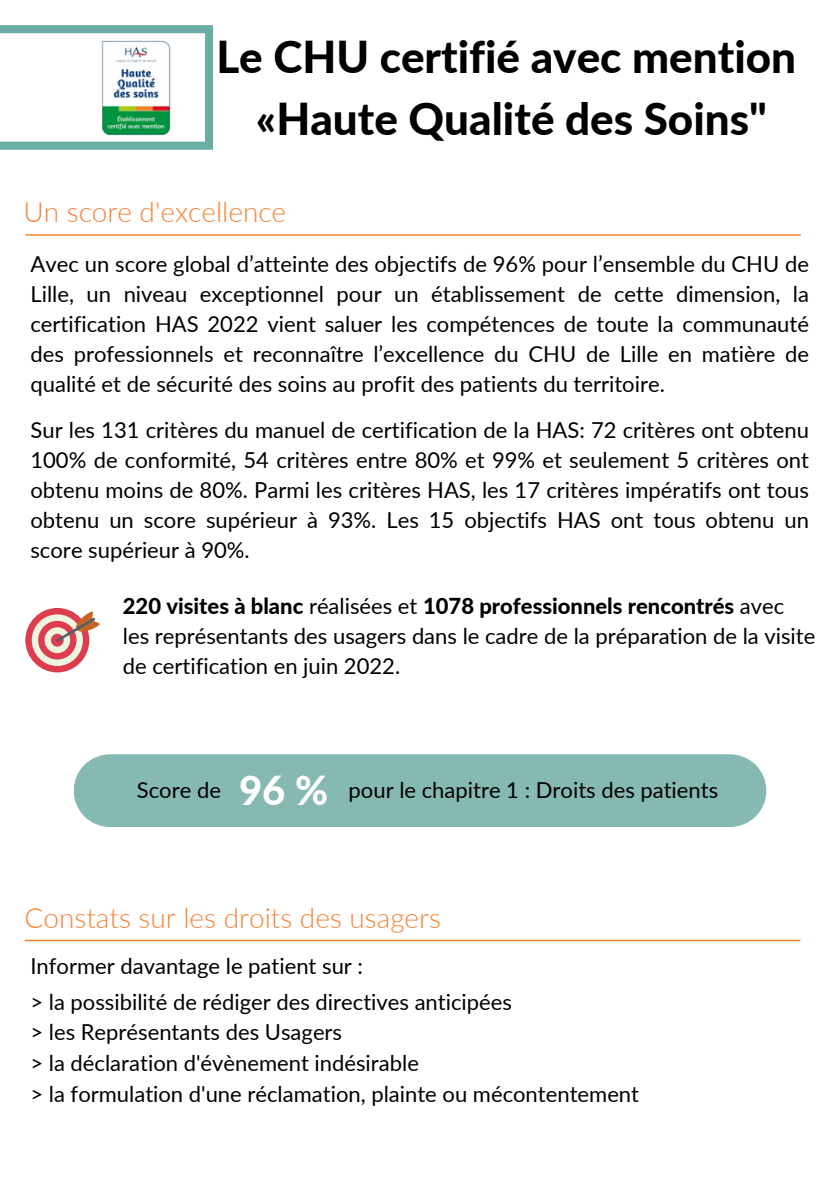
<style>
.page{position:relative;width:839px;height:1191px;background:#fff}
.page>*{position:absolute;margin:0;border:0;box-sizing:border-box;transform-origin:0 0}
.t1{font:800 44px "Lato";color:#000}
.t2{font:800 40px "Lato";color:#fdfefe}
.t3{font:300 28px "Lato";color:#f48236}
.t4{font:22px/30px "Lato";color:#000;text-align:justify}
.s1{font-weight:800}
</style>
<div class="page">
<hr style="left:26px;top:234px;width:774px;height:2px;background:#f48236">
<hr style="left:25px;top:940px;width:774px;height:1px;background:#f48236">
<svg style="left:25px;top:608px;width:75px;height:64px"></svg>
<div style="left:74px;top:754px;width:692px;height:73px;background:#86b9b1"></div>
<svg style="left:0;top:25px;width:213px;height:125px"></svg>
<p class="t1" style="left:216px;top:30px;width:581px">Le CHU certifié avec mention</p>
<p class="t1" style="left:256px;top:91px;width:512px">«Haute Qualité des Soins"</p>
<p class="t3" style="left:23px;top:194px;width:264px">Un score d'excellence</p>
<p class="t4" style="left:30px;top:249px;width:780px">Avec un score global d’atteinte des objectifs de 96% pour l’ensemble du CHU de Lille, un niveau exceptionnel pour un établissement de cette dimension, la certification HAS 2022 vient saluer les compétences de toute la communauté des professionnels et reconnaître l’excellence du CHU de Lille en matière de qualité et de sécurité des soins au profit des patients du territoire.</p>
<p class="t4" style="left:30px;top:415px;width:780px">Sur les 131 critères du manuel de certification de la HAS: 72 critères ont obtenu 100% de conformité, 54 critères entre 80% et 99% et seulement 5 critères ont obtenu moins de 80%. Parmi les critères HAS, les 17 critères impératifs ont tous obtenu un score supérieur à 93%. Les 15 objectifs HAS ont tous obtenu un score supérieur à 90%.</p>
<p class="t4" style="left:123px;top:591px;width:694px;text-align:left"><span class="s1">220 visites à blanc</span> réalisées et <span class="s1">1078 professionnels rencontrés</span> avec les représentants des usagers dans le cadre de la préparation de la visite de certification en juin 2022.</p>
<p class="t4" style="left:137px;top:774px;width:86px">Score de</p>
<p class="t2" style="left:239px;top:765px;width:90px">96 %</p>
<p class="t4" style="left:348px;top:774px;width:371px">pour le chapitre 1 : Droits des patients</p>
<p class="t3" style="left:25px;top:900px;width:418px">Constats sur les droits des usagers</p>
<p class="t4" style="left:30px;top:950px;width:334px">Informer davantage le patient sur :</p>
<p class="t4" style="left:30px;top:986px;width:483px">&gt; la possibilité de rédiger des directives anticipées</p>
<p class="t4" style="left:30px;top:1017px;width:313px">&gt; les Représentants des Usagers</p>
<p class="t4" style="left:30px;top:1047px;width:390px">&gt; la déclaration d'évènement indésirable</p>
<p class="t4" style="left:30px;top:1078px;width:610px">&gt; la formulation d'une réclamation, plainte ou mécontentement</p>
</div>
